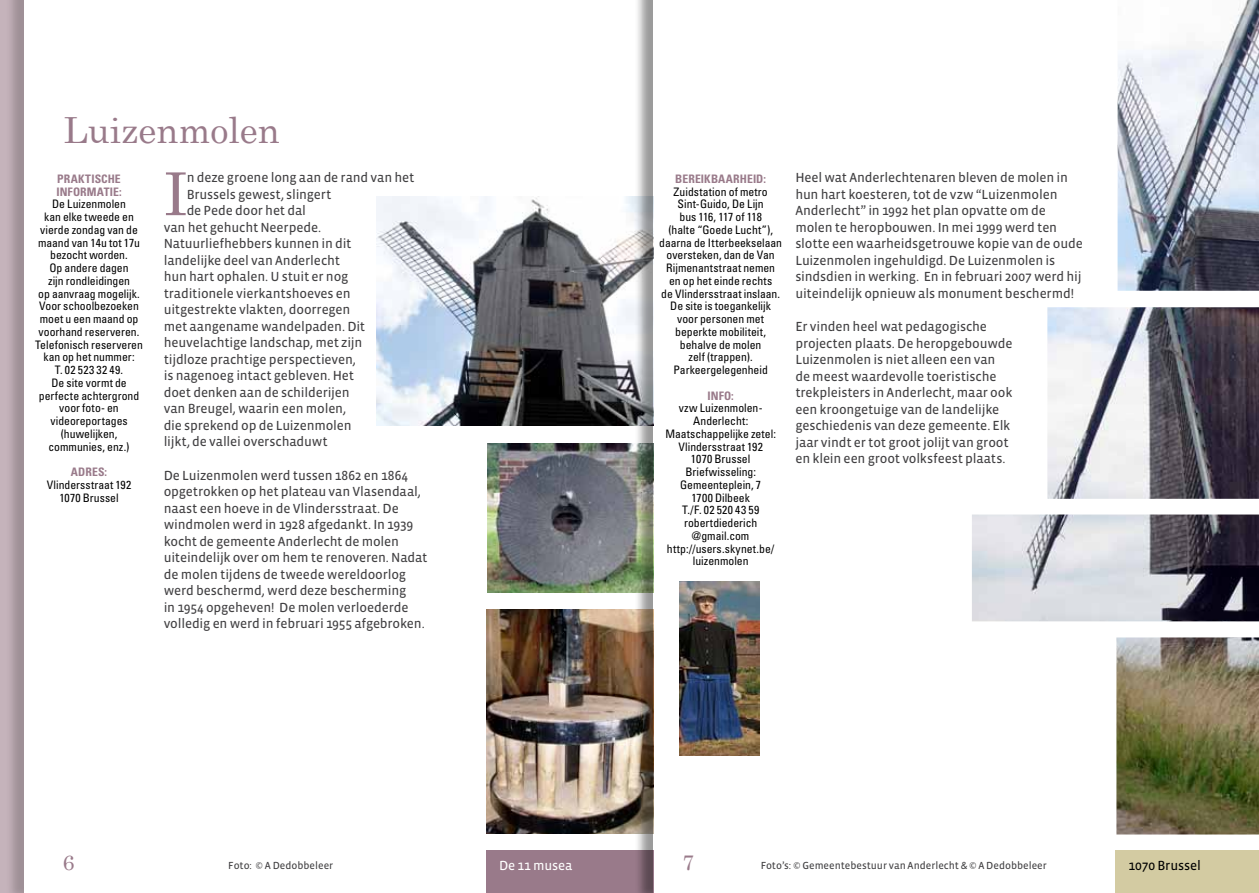
<style>
.page{position:relative;width:1259px;height:893px;background:#fff}
.page>*{position:absolute;margin:0;border:0;box-sizing:border-box;transform-origin:0 0}
.t1{font:59.25px "Century Schoolbook";color:#997a8a}
.t2{font:36px "Century Schoolbook";color:#997a8a}
.t3{font:21px "Century Schoolbook";color:#997a8a}
.t4{font:13.5px/16.5px "Vista Sans Reg";letter-spacing:-.01em;color:#414042}
.t5{font:13.5px "Vista Sans Reg";letter-spacing:-.01em;color:#000}
.t6{font:13.5px "Vista Sans Reg";letter-spacing:-.01em;color:#fff}
.t7{font:condensed 11.7px/12.8px "Univers LT Std";color:#000;text-align:center}
.t8{font:700 condensed 11.7px/12.8px "Univers LT Std";letter-spacing:.005em;color:#997a8a}
.t9{font:10.5px "Vista Sans Reg";color:#414042}
</style>
<div class="page">
<div style="left:486px;top:850px;width:167px;height:43px;background:#997a8a"></div>
<div style="left:1115px;top:850px;width:144px;height:43px;background:#d3cba2"></div>
<div style="left:0;top:0;width:24px;height:893px;background:#c5b3bb"></div>
<img style="left:487px;top:443px;width:147px;height:150px">
<img style="left:377px;top:197px;width:257px;height:229px">
<img style="left:486px;top:609px;width:148px;height:225px">
<img style="left:972px;top:0;width:287px;height:834px">
<div style="left:634px;top:0;width:147px;height:893px;background:#000;opacity:.4"></div>
<div style="left:653px;top:0;width:131px;height:893px;background:#fff"></div>
<div style="left:5px;top:0;width:147px;height:893px;background:#000;opacity:.2"></div>
<div style="left:24px;top:0;width:130px;height:893px;background:#fff"></div>
<img style="left:679px;top:581px;width:81px;height:174px">
<h2 class="t2" style="left:64px;top:107px;width:217px">Luizenmolen</h2>
<p class="t8" style="left:56px;top:172px;width:67px">PRAKTISCHE<br>INFORMATIE:</p>
<p class="t7" style="left:35px;top:198px;width:109px">De Luizenmolen<br>kan elke tweede en vierde zondag van de maand van 14u tot 17u bezocht worden.<br>Op andere dagen<br>zijn rondleidingen<br>op aanvraag mogelijk.<br>Voor schoolbezoeken moet u een maand op voorhand reserveren.<br>Telefonisch reserveren kan op het nummer:<br>T. 02 523 32 49.<br>De site vormt de perfecte achtergrond voor foto- en videoreportages (huwelijken, communies, enz.)</p>
<p class="t8" style="left:71px;top:466px;width:38px">ADRES:</p>
<p class="t7" style="left:47px;top:478px;width:86px">Vlindersstraat 192<br>1070 Brussel</p>
<h1 class="t1" style="left:164px;top:157px;width:26px">I</h1>
<p class="t4" style="left:187px;top:170px;width:229px">n deze groene long aan de rand van het</p>
<p class="t4" style="left:187px;top:186px;width:146px">Brussels gewest, slingert</p>
<p class="t4" style="left:187px;top:203px;width:121px">de Pede door het dal</p>
<p class="t4" style="left:164px;top:219px;width:159px">van het gehucht Neerpede.</p>
<p class="t4" style="left:164px;top:236px;width:189px">Natuurliefhebbers kunnen in dit</p>
<p class="t4" style="left:164px;top:252px;width:178px">landelijke deel van Anderlecht</p>
<p class="t4" style="left:164px;top:269px;width:186px">hun hart ophalen. U stuit er nog</p>
<p class="t4" style="left:164px;top:285px;width:188px">traditionele vierkantshoeves en</p>
<p class="t4" style="left:164px;top:302px;width:188px">uitgestrekte vlakten, doorregen</p>
<p class="t4" style="left:164px;top:318px;width:203px">met aangename wandelpaden. Dit</p>
<p class="t4" style="left:164px;top:335px;width:200px">heuvelachtige landschap, met zijn</p>
<p class="t4" style="left:164px;top:351px;width:194px">tijdloze prachtige perspectieven,</p>
<p class="t4" style="left:164px;top:368px;width:192px">is nagenoeg intact gebleven. Het</p>
<p class="t4" style="left:164px;top:384px;width:188px">doet denken aan de schilderijen</p>
<p class="t4" style="left:164px;top:401px;width:184px">van Breugel, waarin een molen,</p>
<p class="t4" style="left:164px;top:417px;width:189px">die sprekend op de Luizenmolen</p>
<p class="t4" style="left:164px;top:434px;width:165px">lijkt, de vallei overschaduwt</p>
<p class="t4" style="left:164px;top:467px;width:265px">De Luizenmolen werd tussen 1862 en 1864 opgetrokken op het plateau van Vlasendaal, naast een hoeve in de Vlindersstraat. De windmolen werd in 1928 afgedankt. In 1939 kocht de gemeente Anderlecht de molen uiteindelijk over om hem te renoveren. Nadat de molen tijdens de tweede wereldoorlog werd beschermd, werd deze bescherming<br>in 1954 opgeheven! De molen verloederde volledig en werd in februari 1955 afgebroken.</p>
<p class="t8" style="left:675px;top:172px;width:92px">BEREIKBAARHEID:</p>
<p class="t7" style="left:659px;top:185px;width:124px">Zuidstation of metro<br>Sint-Guido, De Lijn<br>bus 116, 117 of 118<br>(halte “Goede Lucht”), daarna de Itterbeekselaan oversteken, dan de Van<br>Rijmenantstraat nemen en op het einde rechts<br>de Vlindersstraat inslaan.<br>De site is toegankelijk voor personen met beperkte mobiliteit, behalve de molen<br>zelf (trappen).<br>Parkeergelegenheid</p>
<p class="t8" style="left:707px;top:389px;width:28px">INFO:</p>
<p class="t7" style="left:665px;top:402px;width:112px">vzw Luizenmolen-<br>Anderlecht:<br>Maatschappelijke zetel:<br>Vlindersstraat 192<br>1070 Brussel<br>Briefwisseling:<br>Gemeenteplein, 7<br>1700 Dilbeek<br>T./F. 02 520 43 59 robertdiederich @gmail.com http://users.skynet.be/ luizenmolen</p>
<p class="t4" style="left:795px;top:170px;width:289px">Heel wat Anderlechtenaren bleven de molen in hun hart koesteren, tot de vzw “Luizenmolen Anderlecht” in 1992 het plan opvatte om de molen te heropbouwen. In mei 1999 werd ten slotte een waarheidsgetrouwe kopie van de oude Luizenmolen ingehuldigd. De Luizenmolen is sindsdien in werking. En in februari 2007 werd hij uiteindelijk opnieuw als monument beschermd!</p>
<p class="t4" style="left:795px;top:319px;width:219px">Er vinden heel wat pedagogische projecten plaats. De heropgebouwde Luizenmolen is niet alleen een van de meest waardevolle toeristische trekpleisters in Anderlecht, maar ook een kroongetuige van de landelijke geschiedenis van deze gemeente. Elk jaar vindt er tot groot jolijt van groot en klein een groot volksfeest plaats.</p>
<h3 class="t3" style="left:63px;top:850px;width:13px">6</h3>
<p class="t9" style="left:228px;top:860px;width:106px">Foto: © A Dedobbeleer</p>
<p class="t6" style="left:499px;top:858px;width:75px">De 11 musea</p>
<h3 class="t3" style="left:682px;top:849px;width:13px">7</h3>
<p class="t9" style="left:760px;top:860px;width:288px">Foto’s: © Gemeentebestuur van Anderlecht &amp; © A Dedobbeleer</p>
<p class="t5" style="left:1128px;top:858px;width:74px">1070 Brussel</p>
</div>
